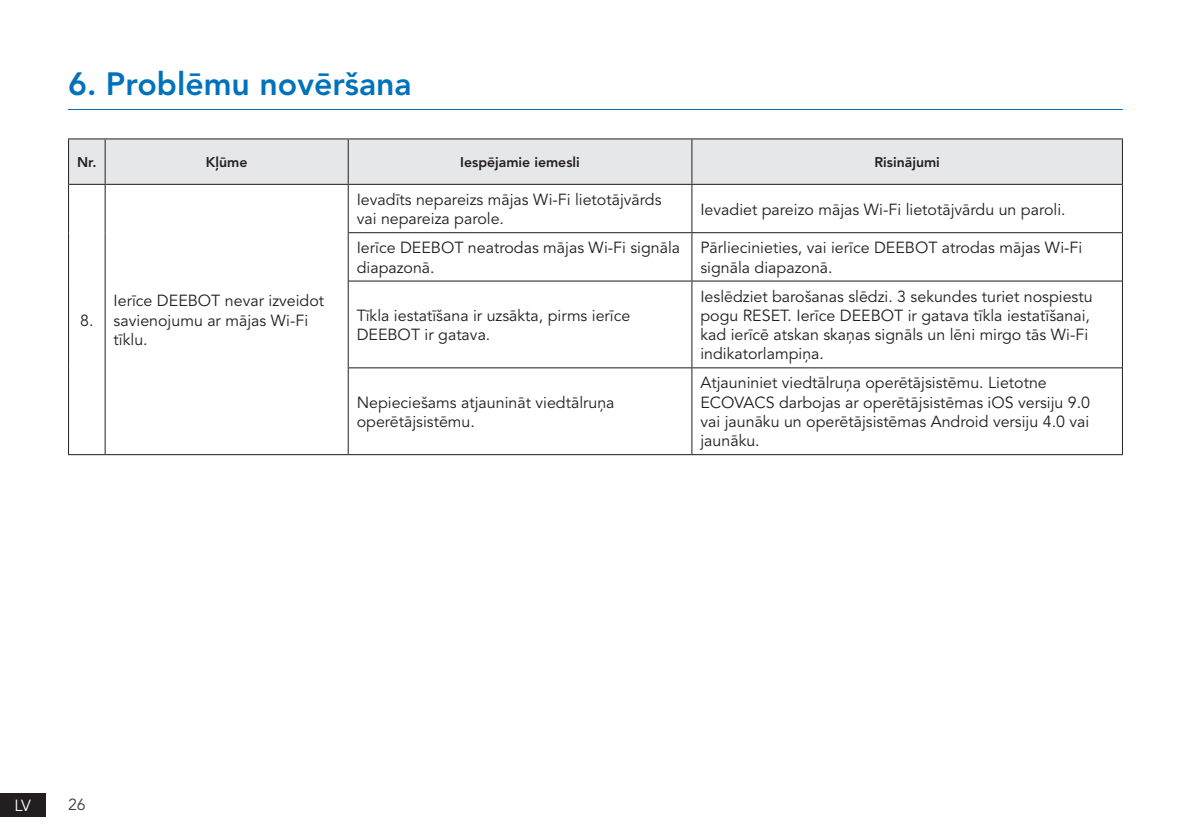
<style>
.page{position:relative;width:1191px;height:840px;background:#fff}
.page>*{position:absolute;margin:0;border:0;box-sizing:border-box;transform-origin:0 0}
.TOC_title{font:800 32px "Avenir LT Pro";color:#0072bc}
.t1{font:16px/19.2px "Avenir LT Pro";color:#231f20}
.t2{font:16px "Avenir LT Pro";color:#fff}
.t3{font:16px "Avenir LT Pro";color:#3e3e3f}
.t4{font:800 14px "Avenir LT Pro";color:#231f20}
</style>
<div class="page">
<hr style="left:68px;top:109px;width:1055px;height:1px;background:#0072bc">
<div style="left:0;top:792px;width:45px;height:24px;background:#231f20"></div>
<div style="left:69px;top:139px;width:1053px;height:45px;background:#e6e7e9"></div>
<svg style="left:69px;top:185px;width:1053px;height:269px"></svg>
<hr style="left:68px;top:454px;width:37px;height:1px;background:#231f20">
<hr style="left:105px;top:454px;width:243px;height:1px;background:#231f20">
<hr style="left:68px;top:138px;width:37px;height:1px;background:#231f20">
<hr style="left:68px;top:139px;width:1px;height:45px;background:#231f20">
<hr style="left:105px;top:138px;width:243px;height:1px;background:#231f20">
<hr style="left:105px;top:139px;width:1px;height:45px;background:#231f20">
<hr style="left:348px;top:138px;width:344px;height:1px;background:#231f20">
<hr style="left:348px;top:139px;width:1px;height:45px;background:#231f20">
<hr style="left:692px;top:138px;width:431px;height:1px;background:#231f20">
<hr style="left:691px;top:139px;width:1px;height:45px;background:#231f20">
<hr style="left:1122px;top:139px;width:1px;height:45px;background:#231f20">
<hr style="left:69px;top:184px;width:36px;height:1px;background:#231f20">
<hr style="left:105px;top:184px;width:243px;height:1px;background:#231f20">
<hr style="left:68px;top:184px;width:1px;height:48px;background:#231f20">
<hr style="left:105px;top:185px;width:1px;height:47px;background:#231f20">
<hr style="left:68px;top:232px;width:1px;height:49px;background:#231f20">
<hr style="left:105px;top:232px;width:1px;height:49px;background:#231f20">
<hr style="left:68px;top:281px;width:1px;height:86px;background:#231f20">
<hr style="left:105px;top:281px;width:1px;height:86px;background:#231f20">
<hr style="left:68px;top:367px;width:1px;height:87px;background:#231f20">
<hr style="left:105px;top:367px;width:1px;height:87px;background:#231f20">
<hr style="left:348px;top:184px;width:344px;height:1px;background:#231f20">
<hr style="left:692px;top:184px;width:430px;height:1px;background:#231f20">
<hr style="left:349px;top:232px;width:343px;height:1px;background:#231f20">
<hr style="left:692px;top:232px;width:430px;height:1px;background:#231f20">
<hr style="left:349px;top:280px;width:343px;height:1px;background:#231f20">
<hr style="left:692px;top:280px;width:430px;height:1px;background:#231f20">
<hr style="left:349px;top:367px;width:343px;height:1px;background:#231f20">
<hr style="left:692px;top:367px;width:430px;height:1px;background:#231f20">
<hr style="left:348px;top:185px;width:1px;height:47px;background:#231f20">
<hr style="left:691px;top:185px;width:1px;height:47px;background:#231f20">
<hr style="left:1122px;top:184px;width:1px;height:48px;background:#231f20">
<hr style="left:348px;top:232px;width:1px;height:49px;background:#231f20">
<hr style="left:691px;top:233px;width:1px;height:47px;background:#231f20">
<hr style="left:1122px;top:232px;width:1px;height:49px;background:#231f20">
<hr style="left:348px;top:281px;width:1px;height:86px;background:#231f20">
<hr style="left:691px;top:281px;width:1px;height:86px;background:#231f20">
<hr style="left:1122px;top:281px;width:1px;height:86px;background:#231f20">
<hr style="left:348px;top:367px;width:1px;height:87px;background:#231f20">
<hr style="left:691px;top:368px;width:1px;height:86px;background:#231f20">
<hr style="left:1122px;top:367px;width:1px;height:87px;background:#231f20">
<hr style="left:348px;top:454px;width:344px;height:1px;background:#231f20">
<hr style="left:692px;top:454px;width:431px;height:1px;background:#231f20">
<p class="TOC_title" style="left:68px;top:65px;width:345px">6. Problēmu novēršana</p>
<p class="t4" style="left:77px;top:154px;width:21px">Nr.</p>
<p class="t4" style="left:206px;top:154px;width:43px">Kļūme</p>
<p class="t4" style="left:460px;top:154px;width:121px">Iespējamie iemesli</p>
<p class="t4" style="left:874px;top:154px;width:67px">Risinājumi</p>
<p class="t1" style="left:80px;top:310px;width:15px">8.</p>
<p class="t1" style="left:114px;top:291px;width:212px">Ierīce DEEBOT nevar izveidot savienojumu ar mājas Wi-Fi tīklu.</p>
<p class="t1" style="left:357px;top:190px;width:306px">Ievadīts nepareizs mājas Wi-Fi lietotājvārds vai nepareiza parole.</p>
<p class="t1" style="left:700px;top:200px;width:367px">Ievadiet pareizo mājas Wi-Fi lietotājvārdu un paroli.</p>
<p class="t1" style="left:357px;top:238px;width:325px">Ierīce DEEBOT neatrodas mājas Wi-Fi signāla diapazonā.</p>
<p class="t1" style="left:700px;top:238px;width:383px">Pārliecinieties, vai ierīce DEEBOT atrodas mājas Wi-Fi signāla diapazonā.</p>
<p class="t1" style="left:357px;top:306px;width:275px">Tīkla iestatīšana ir uzsākta, pirms ierīce<br>DEEBOT ir gatava.</p>
<p class="t1" style="left:700px;top:287px;width:394px">Ieslēdziet barošanas slēdzi. 3 sekundes turiet nospiestu pogu RESET. Ierīce DEEBOT ir gatava tīkla iestatīšanai, kad ierīcē atskan skaņas signāls un lēni mirgo tās Wi-Fi indikatorlampiņa.</p>
<p class="t1" style="left:357px;top:392px;width:259px">Nepieciešams atjaunināt viedtālruņa operētājsistēmu.</p>
<p class="t1" style="left:700px;top:373px;width:391px">Atjauniniet viedtālruņa operētājsistēmu. Lietotne ECOVACS darbojas ar operētājsistēmas iOS versiju 9.0 vai jaunāku un operētājsistēmas Android versiju 4.0 vai jaunāku.</p>
<p class="t2" style="left:15px;top:795px;width:18px">LV</p>
<p class="t3" style="left:68px;top:794px;width:19px">26</p>
</div>
